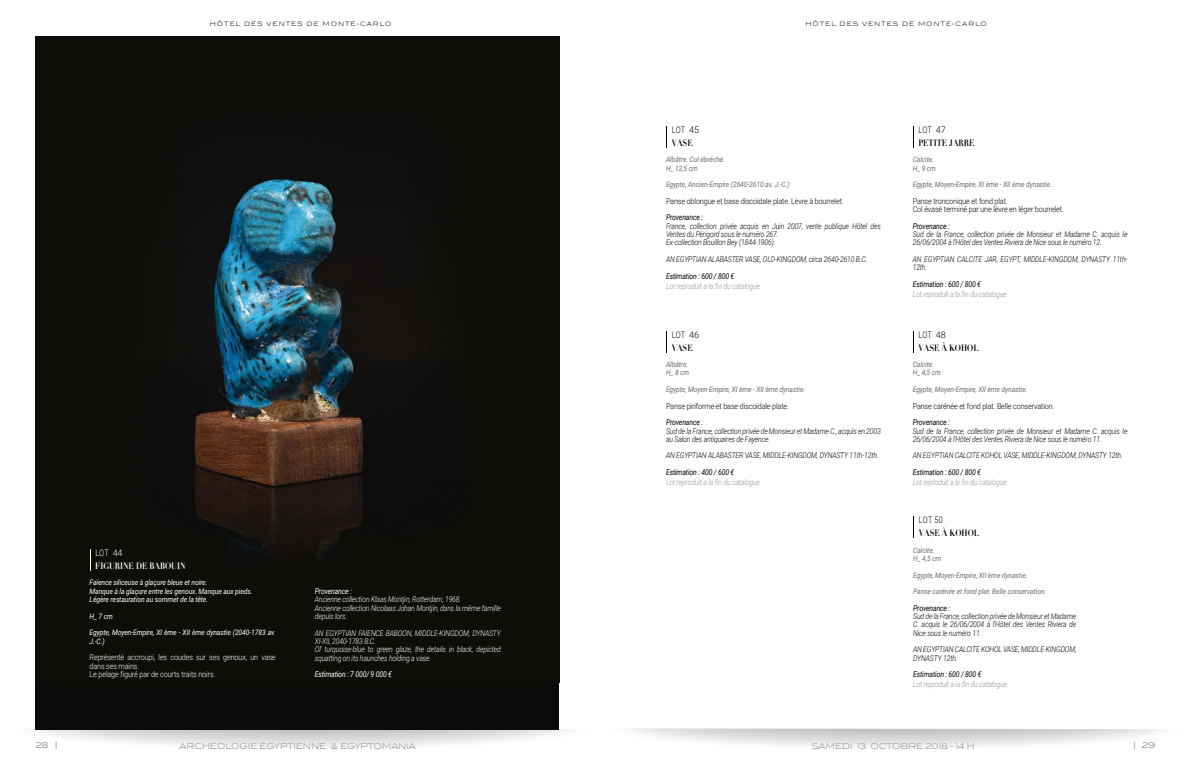
<style>
.page{position:relative;width:1191px;height:766px;background:#fff}
.page>*{position:absolute;margin:0;border:0;box-sizing:border-box;transform-origin:0 0}
.t1{font:700 9px "Didot";color:#000;scale:.82 1}
.t2{font:300 9px "Roboto";letter-spacing:.005em;color:#000;scale:.82 1}
.t3{font:700 9px "Didot";color:#fff;scale:.82 1}
.t4{font:300 9px "Roboto";color:#fff;scale:.82 1}
.t5{font:italic 300 8px/8.3px "Roboto";letter-spacing:-.02em;color:#000;scale:.86 1}
.t6{font:italic 300 8px/8.3px "Roboto";letter-spacing:-.02em;color:#fff;scale:.86 1}
.t7{font:300 8px/8.3px "Roboto";letter-spacing:-.015em;color:#000;scale:.9 1}
.t8{font:italic 8px "Roboto";letter-spacing:-.02em;color:#000;scale:.86 1}
.t9{font:italic 300 8px "Roboto";letter-spacing:-.02em;color:#939598;scale:.86 1}
.t10{font:300 8px/8.3px "Roboto";letter-spacing:-.015em;color:#fff;scale:.9 1}
.t11{font:300 8px "Blair ITC";color:#6d6e71}
.t12{font:italic 8px "Roboto";letter-spacing:-.02em;color:#fff;scale:.86 1}
.t13{font:italic 7.5px/8.3px "Roboto";letter-spacing:-.015em;color:#6d6e71;scale:.9 1}
.t14{font:italic 7.5px/8.3px "Roboto";letter-spacing:-.015em;color:#fff;scale:.9 1}
.t15{font:300 6px "Blair ITC";letter-spacing:.155em;color:#000}
.s1{font-size:11.8px}
</style>
<div class="page">
<div style="left:27px;top:704px;width:549px;height:43px;background:#f4f4f4;border-radius:50%"></div>
<div style="left:32px;top:704px;width:539px;height:42px;background:#f0eff0;border-radius:50%"></div>
<div style="left:37px;top:703px;width:530px;height:42px;background:#edecec;border-radius:50%"></div>
<div style="left:40px;top:703px;width:525px;height:41px;background:#e9e8e8;border-radius:50%"></div>
<div style="left:44px;top:702px;width:517px;height:41px;background:#e6e4e5;border-radius:50%"></div>
<div style="left:47px;top:702px;width:511px;height:40px;background:#e1dfe0;border-radius:50%"></div>
<svg style="left:55px;top:701px;width:496px;height:39px;fill:#d2cfd1"></svg>
<svg style="left:27px;top:632px;width:549px;height:97px"></svg>
<div style="left:603px;top:707px;width:586px;height:45px;background:#fbfbfb;border-radius:50%"></div>
<div style="left:620px;top:705px;width:554px;height:43px;background:#f8f7f7;border-radius:50%"></div>
<div style="left:623px;top:704px;width:548px;height:43px;background:#f4f4f4;border-radius:50%"></div>
<div style="left:627px;top:704px;width:540px;height:42px;background:#f1eff0;border-radius:50%"></div>
<div style="left:632px;top:703px;width:531px;height:42px;background:#edecec;border-radius:50%"></div>
<div style="left:635px;top:703px;width:525px;height:41px;background:#e9e8e8;border-radius:50%"></div>
<div style="left:639px;top:702px;width:517px;height:41px;background:#e4e2e3;border-radius:50%"></div>
<div style="left:647px;top:701px;width:502px;height:40px;background:#e0dedf;border-radius:50%"></div>
<div style="left:650px;top:701px;width:496px;height:39px;background:#dbd9da;border-radius:50%"></div>
<div style="left:659px;top:699px;width:479px;height:39px;background:#cfccce;border-radius:50%"></div>
<div style="left:623px;top:699px;width:548px;height:30px;background:#fff"></div>
<div style="left:36px;top:36px;width:523px;height:693px;background:#0c0b09"></div>
<img style="left:90px;top:177px;width:320px;height:394px">
<svg style="left:90px;top:549px;width:1px;height:21px"></svg>
<svg style="left:666px;top:126px;width:1px;height:21px"></svg>
<svg style="left:666px;top:331px;width:1px;height:21px"></svg>
<svg style="left:913px;top:516px;width:1px;height:21px"></svg>
<p class="t15" style="left:210px;top:21px;width:183px">HÔTEL DES VENTES DE MONTE-CARLO</p>
<p class="t15" style="left:805px;top:21px;width:183px">HÔTEL DES VENTES DE MONTE-CARLO</p>
<p class="t2" style="left:672px;top:123px;width:35px">LOT 45</p>
<p class="t2" style="left:918px;top:123px;width:35px">LOT 47</p>
<p class="t1" style="left:671px;top:137px;width:27px">VASE</p>
<p class="t1" style="left:918px;top:137px;width:70px">PETITE JARRE</p>
<p class="t13" style="left:666px;top:155px;width:67px">Albâtre. Col ébréché.<br>H_ 12,5 cm</p>
<p class="t13" style="left:666px;top:180px;width:139px">Egypte, Ancien-Empire (2640-2610 av. J.-C.)</p>
<p class="t7" style="left:666px;top:196px;width:199px">Panse oblongue et base discoïdale plate. Lèvre à bourrelet.</p>
<p class="t8" style="left:666px;top:212px;width:45px">Provenance :</p>
<p class="t5" style="left:666px;top:221px;width:251px">France, collection privée acquis en Juin 2007, vente publique Hôtel des<br>Ventes du Périgord sous le numéro 267.<br>Ex-collection Bouillon Bey (1844-1906).</p>
<p class="t5" style="left:666px;top:254px;width:235px">AN EGYPTIAN ALABASTER VASE, OLD-KINGDOM, circa 2640-2610 B.C.</p>
<p class="t8" style="left:666px;top:270px;width:81px">Estimation : 600 / 800 €</p>
<p class="t9" style="left:666px;top:280px;width:111px">Lot reproduit a la fin du catalogue</p>
<p class="t13" style="left:912px;top:155px;width:27px">Calcite.<br>H_ 9 cm</p>
<p class="t13" style="left:912px;top:180px;width:156px">Egypte, Moyen-Empire, XI ème - XII ème dynastie.</p>
<p class="t7" style="left:912px;top:196px;width:169px">Panse tronconique et fond plat.<br>Col évasé terminé par une lèvre en léger bourrelet.</p>
<p class="t8" style="left:912px;top:220px;width:45px">Provenance :</p>
<p class="t5" style="left:912px;top:230px;width:251px">Sud de la France, collection privée de Monsieur et Madame C. acquis le<br>26/06/2004 à l'Hôtel des Ventes Riviera de Nice sous le numéro 12.</p>
<p class="t5" style="left:912px;top:254px;width:251px">AN EGYPTIAN CALCITE JAR, EGYPT, MIDDLE-KINGDOM, DYNASTY 11th-<br>12th.</p>
<p class="t8" style="left:912px;top:278px;width:81px">Estimation : 600 / 800 €</p>
<p class="t9" style="left:912px;top:288px;width:111px">Lot reproduit a la fin du catalogue</p>
<p class="t2" style="left:672px;top:328px;width:35px">LOT 46</p>
<p class="t2" style="left:918px;top:328px;width:35px">LOT 48</p>
<p class="t1" style="left:671px;top:342px;width:27px">VASE</p>
<p class="t1" style="left:918px;top:342px;width:75px">VASE À KOHOL</p>
<p class="t4" style="left:95px;top:546px;width:35px">LOT 44</p>
<p class="t3" style="left:95px;top:560px;width:111px">FIGURINE DE BABOUIN</p>
<p class="t14" style="left:90px;top:578px;width:182px">Faïence siliceuse à glaçure bleue et noire.<br>Manque à la glaçure entre les genoux. Manque aux pieds.<br>Légère restauration au sommet de la tête.</p>
<p class="t14" style="left:90px;top:611px;width:27px">H_ 7 cm</p>
<p class="t14" style="left:90px;top:628px;width:208px">Egypte, Moyen-Empire, XI ème - XII ème dynastie (2040-1783 av.<br>J.-C.)</p>
<p class="t10" style="left:90px;top:652px;width:208px">Représenté accroupi, les coudes sur ses genoux, un vase dans ses mains.<br>Le pelage figuré par de courts traits noirs.</p>
<p class="t12" style="left:315px;top:585px;width:45px">Provenance :</p>
<p class="t6" style="left:315px;top:595px;width:218px">Ancienne collection Klaas Montjin, Rotterdam, 1968.<br>Ancienne collection Nicolaas Johan Montjin, dans la même famille depuis lors.</p>
<p class="t6" style="left:315px;top:628px;width:218px">AN EGYPTIAN FAIENCE BABOON, MIDDLE-KINGDOM, DYNASTY XI-XII, 2040-1783 B.C.<br>Of turquoise-blue to green glaze, the details in black, depicted squatting on its haunches holding a vase.</p>
<p class="t12" style="left:315px;top:668px;width:91px">Estimation : 7 000/ 9 000 €</p>
<p class="t13" style="left:666px;top:360px;width:27px">Albâtre.<br>H_ 8 cm</p>
<p class="t13" style="left:666px;top:385px;width:156px">Egypte, Moyen-Empire, XI ème - XII ème dynastie.</p>
<p class="t7" style="left:666px;top:401px;width:138px">Panse piriforme et base discoïdale plate.</p>
<p class="t8" style="left:666px;top:416px;width:45px">Provenance :</p>
<p class="t5" style="left:666px;top:426px;width:251px">Sud de la France, collection privée de Monsieur et Madame C., acquis en 2003 au Salon des antiquaires de Fayence.</p>
<p class="t5" style="left:666px;top:451px;width:249px">AN EGYPTIAN ALABASTER VASE, MIDDLE-KINGDOM, DYNASTY 11th-12th.</p>
<p class="t8" style="left:666px;top:466px;width:81px">Estimation : 400 / 600 €</p>
<p class="t9" style="left:666px;top:476px;width:111px">Lot reproduit a la fin du catalogue</p>
<p class="t13" style="left:912px;top:360px;width:33px">Calcite.<br>H_ 4,5 cm</p>
<p class="t13" style="left:912px;top:385px;width:129px">Egypte, Moyen-Empire, XII ème dynastie.</p>
<p class="t7" style="left:912px;top:401px;width:159px">Panse carénée et fond plat. Belle conservation.</p>
<p class="t8" style="left:912px;top:416px;width:45px">Provenance :</p>
<p class="t5" style="left:912px;top:426px;width:251px">Sud de la France, collection privée de Monsieur et Madame C. acquis le<br>26/06/2004 à l'Hôtel des Ventes Riviera de Nice sous le numéro 11.</p>
<p class="t5" style="left:912px;top:451px;width:246px">AN EGYPTIAN CALCITE KOHOL VASE, MIDDLE-KINGDOM, DYNASTY 12th.</p>
<p class="t8" style="left:912px;top:466px;width:81px">Estimation : 600 / 800 €</p>
<p class="t9" style="left:912px;top:476px;width:111px">Lot reproduit a la fin du catalogue</p>
<p class="t2" style="left:919px;top:513px;width:31px">LOT 50</p>
<p class="t1" style="left:919px;top:527px;width:75px">VASE À KOHOL</p>
<p class="t13" style="left:913px;top:545px;width:33px">Calcite.<br>H_ 4,5 cm</p>
<p class="t13" style="left:913px;top:570px;width:129px">Egypte, Moyen-Empire, XII ème dynastie.</p>
<p class="t13" style="left:913px;top:587px;width:149px">Panse carénée et fond plat. Belle conservation.</p>
<p class="t8" style="left:913px;top:602px;width:45px">Provenance :</p>
<p class="t5" style="left:913px;top:611px;width:191px;text-align:justify">Sud de la France, collection privée de Monsieur et Madame C. acquis le 26/06/2004 à l'Hôtel des Ventes Riviera de Nice sous le numéro 11.</p>
<p class="t5" style="left:913px;top:644px;width:191px">AN EGYPTIAN CALCITE KOHOL VASE, MIDDLE-KINGDOM,<br>DYNASTY 12th.</p>
<p class="t8" style="left:913px;top:668px;width:81px">Estimation : 600 / 800 €</p>
<p class="t9" style="left:913px;top:678px;width:111px">Lot reproduit a la fin du catalogue</p>
<p class="t11" style="left:36px;top:740px;width:23px">28 <span class="s1">i</span></p>
<p class="t11" style="left:180px;top:741px;width:238px">ARCHÉOLOGIE ÉGYPTIENNE &amp; EGYPTOMANIA</p>
<p class="t11" style="left:811px;top:741px;width:165px">SAMEDI 13 OCTOBRE 2018 - 14 H</p>
<p class="t11" style="left:1133px;top:740px;width:24px"><span class="s1">i</span> 29</p>
</div>
